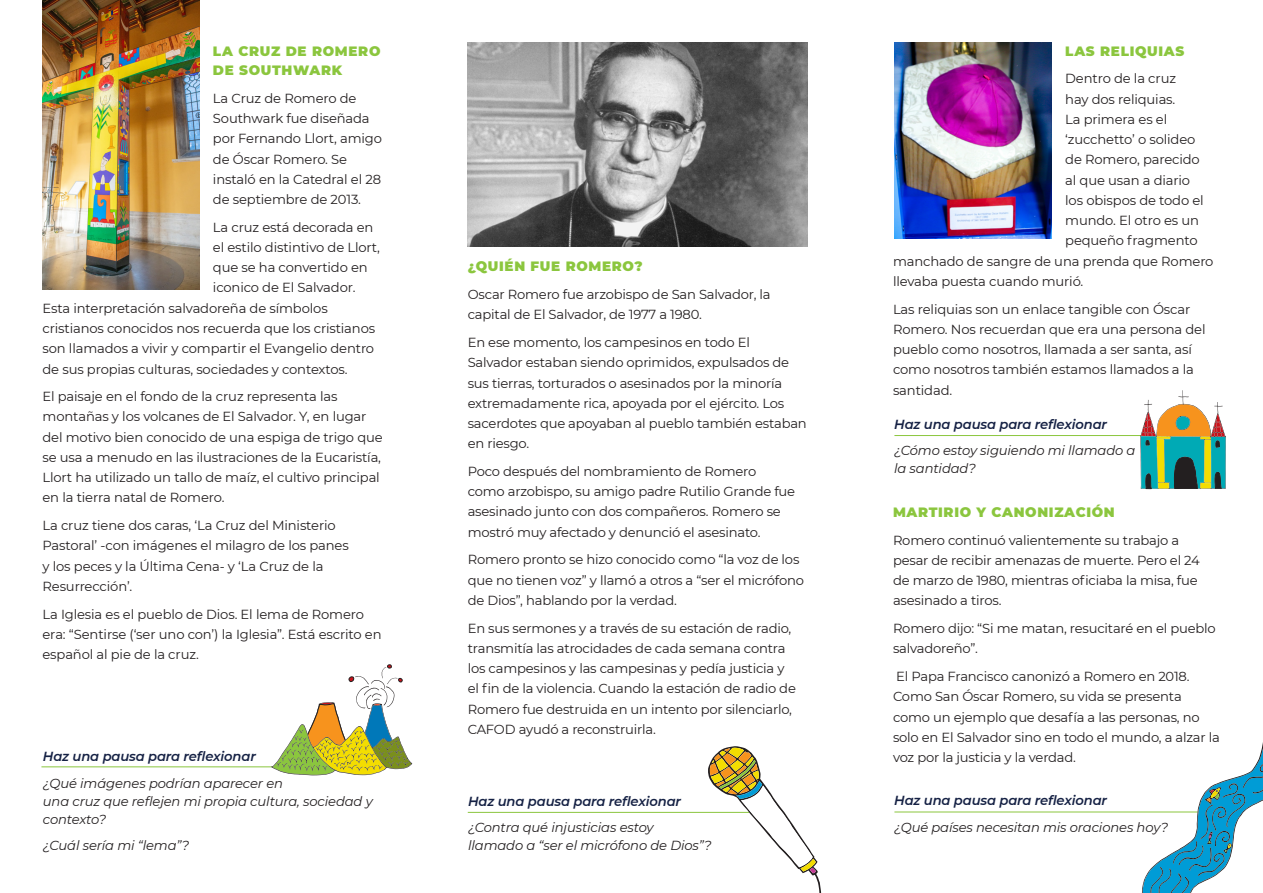
<style>
.page{position:relative;width:1263px;height:893px;background:#fff}
.page>*{position:absolute;margin:0;border:0;box-sizing:border-box;transform-origin:0 0}
.t1{font:900 13.5px/19.5px "Montserrat";letter-spacing:.05em;color:#8bc63e}
.t2{font:13.2px/20.2px "Montserrat";letter-spacing:-.015em;color:#231f20}
.t3{font:italic 13.2px/18px "Montserrat";letter-spacing:-.01em;color:#231f20}
.t4{font:italic 600 13.2px "Montserrat";letter-spacing:-.01em;color:#152144}
</style>
<div class="page">
<hr style="left:41px;top:766px;width:288px;height:1px;background:#8bc63e">
<hr style="left:468px;top:812px;width:281px;height:1px;background:#8bc63e">
<hr style="left:894px;top:812px;width:309px;height:1px;background:#8bc63e">
<hr style="left:894px;top:435px;width:250px;height:1px;background:#8bc63e">
<img style="left:43px;top:0;width:157px;height:290px">
<img style="left:894px;top:43px;width:157px;height:195px">
<img style="left:468px;top:43px;width:340px;height:204px">
<svg style="left:708px;top:746px;width:113px;height:147px"></svg>
<svg style="left:1142px;top:742px;width:121px;height:151px"></svg>
<svg style="left:271px;top:664px;width:141px;height:111px"></svg>
<svg style="left:1140px;top:390px;width:86px;height:100px"></svg>
<p class="t1" style="left:213px;top:40px;width:169px">LA CRUZ DE ROMERO<br>DE SOUTHWARK</p>
<p class="t2" style="left:213px;top:87px;width:171px">La Cruz de Romero de<br>Southwark fue diseñada por Fernando Llort, amigo de Óscar Romero. Se instaló en la Catedral el 28 de septiembre de 2013.</p>
<p class="t2" style="left:213px;top:216px;width:162px">La cruz está decorada en</p>
<p class="t2" style="left:213px;top:237px;width:168px">el estilo distintivo de Llort,</p>
<p class="t2" style="left:213px;top:257px;width:156px">que se ha convertido en</p>
<p class="t2" style="left:213px;top:277px;width:144px">iconico de El Salvador.</p>
<p class="t2" style="left:43px;top:297px;width:287px">Esta interpretación salvadoreña de símbolos</p>
<p class="t2" style="left:43px;top:318px;width:334px">cristianos conocidos nos recuerda que los cristianos</p>
<p class="t2" style="left:43px;top:338px;width:333px">son llamados a vivir y compartir el Evangelio dentro</p>
<p class="t2" style="left:43px;top:358px;width:307px">de sus propias culturas, sociedades y contextos.</p>
<p class="t2" style="left:43px;top:386px;width:342px">El paisaje en el fondo de la cruz representa las montañas y los volcanes de El Salvador. Y, en lugar del motivo bien conocido de una espiga de trigo que se usa a menudo en las ilustraciones de la Eucaristía, Llort ha utilizado un tallo de maíz, el cultivo principal en la tierra natal de Romero.</p>
<p class="t2" style="left:43px;top:515px;width:308px">La cruz tiene dos caras, ‘La Cruz del Ministerio Pastoral’ -con imágenes el milagro de los panes y los peces y la Última Cena- y ‘La Cruz de la Resurrección’.</p>
<p class="t2" style="left:43px;top:603px;width:341px">La Iglesia es el pueblo de Dios. El lema de Romero era: “Sentirse (‘ser uno con’) la Iglesia”. Está escrito en español al pie de la cruz.</p>
<p class="t4" style="left:43px;top:747px;width:214px">Haz una pausa para reflexionar</p>
<p class="t3" style="left:43px;top:773px;width:331px">¿Qué imágenes podrían aparecer en<br>una cruz que reflejen mi propia cultura, sociedad y contexto?</p>
<p class="t3" style="left:43px;top:836px;width:148px">¿Cuál sería mi “lema”?</p>
<p class="t1" style="left:468px;top:256px;width:176px">¿QUIÉN FUE ROMERO?</p>
<p class="t2" style="left:468px;top:284px;width:304px">Oscar Romero fue arzobispo de San Salvador, la capital de El Salvador, de 1977 a 1980.</p>
<p class="t2" style="left:468px;top:332px;width:341px">En ese momento, los campesinos en todo El Salvador estaban siendo oprimidos, expulsados de sus tierras, torturados o asesinados por la minoría extremadamente rica, apoyada por el ejército. Los sacerdotes que apoyaban al pueblo también estaban en riesgo.</p>
<p class="t2" style="left:468px;top:461px;width:329px">Poco después del nombramiento de Romero como arzobispo, su amigo padre Rutilio Grande fue asesinado junto con dos compañeros. Romero se mostró muy afectado y denunció el asesinato.</p>
<p class="t2" style="left:468px;top:549px;width:338px">Romero pronto se hizo conocido como “la voz de los que no tienen voz” y llamó a otros a “ser el micrófono de Dios”, hablando por la verdad.</p>
<p class="t2" style="left:468px;top:617px;width:330px">En sus sermones y a través de su estación de radio, transmitía las atrocidades de cada semana contra los campesinos y las campesinas y pedía justicia y el fin de la violencia. Cuando la estación de radio de Romero fue destruida en un intento por silenciarlo, CAFOD ayudó a reconstruirla.</p>
<p class="t4" style="left:468px;top:792px;width:214px">Haz una pausa para reflexionar</p>
<p class="t3" style="left:468px;top:818px;width:245px">¿Contra qué injusticias estoy llamado a “ser el micrófono de Dios”?</p>
<p class="t1" style="left:1065px;top:40px;width:121px">LAS RELIQUIAS</p>
<p class="t2" style="left:1065px;top:68px;width:112px">Dentro de la cruz</p>
<p class="t2" style="left:1065px;top:88px;width:112px">hay dos reliquias.</p>
<p class="t2" style="left:1065px;top:108px;width:104px">La primera es el</p>
<p class="t2" style="left:1065px;top:129px;width:132px">‘zucchetto’ o solideo</p>
<p class="t2" style="left:1065px;top:149px;width:136px">de Romero, parecido</p>
<p class="t2" style="left:1065px;top:169px;width:126px">al que usan a diario</p>
<p class="t2" style="left:1065px;top:189px;width:140px">los obispos de todo el</p>
<p class="t2" style="left:1065px;top:210px;width:135px">mundo. El otro es un</p>
<p class="t2" style="left:1065px;top:230px;width:134px">pequeño fragmento</p>
<p class="t2" style="left:893px;top:250px;width:322px">manchado de sangre de una prenda que Romero</p>
<p class="t2" style="left:893px;top:270px;width:192px">llevaba puesta cuando murió.</p>
<p class="t2" style="left:893px;top:298px;width:314px">Las reliquias son un enlace tangible con Óscar Romero. Nos recuerdan que era una persona del pueblo como nosotros, llamada a ser santa, así como nosotros también estamos llamados a la santidad.</p>
<p class="t4" style="left:894px;top:415px;width:214px">Haz una pausa para reflexionar</p>
<p class="t3" style="left:894px;top:441px;width:243px">¿Cómo estoy siguiendo mi llamado a la santidad?</p>
<p class="t1" style="left:893px;top:502px;width:223px">MARTIRIO Y CANONIZACIÓN</p>
<p class="t2" style="left:893px;top:529px;width:308px">Romero continuó valientemente su trabajo a pesar de recibir amenazas de muerte. Pero el 24 de marzo de 1980, mientras oficiaba la misa, fue asesinado a tiros.</p>
<p class="t2" style="left:893px;top:618px;width:324px">Romero dijo: “Si me matan, resucitaré en el pueblo salvadoreño”.</p>
<p class="t2" style="left:893px;top:666px;width:328px">El Papa Francisco canonizó a Romero en 2018.<br>Como San Óscar Romero, su vida se presenta como un ejemplo que desafía a las personas, no solo en El Salvador sino en todo el mundo, a alzar la voz por la justicia y la verdad.</p>
<p class="t4" style="left:894px;top:791px;width:214px">Haz una pausa para reflexionar</p>
<p class="t3" style="left:894px;top:818px;width:275px">¿Qué países necesitan mis oraciones hoy?</p>
</div>
